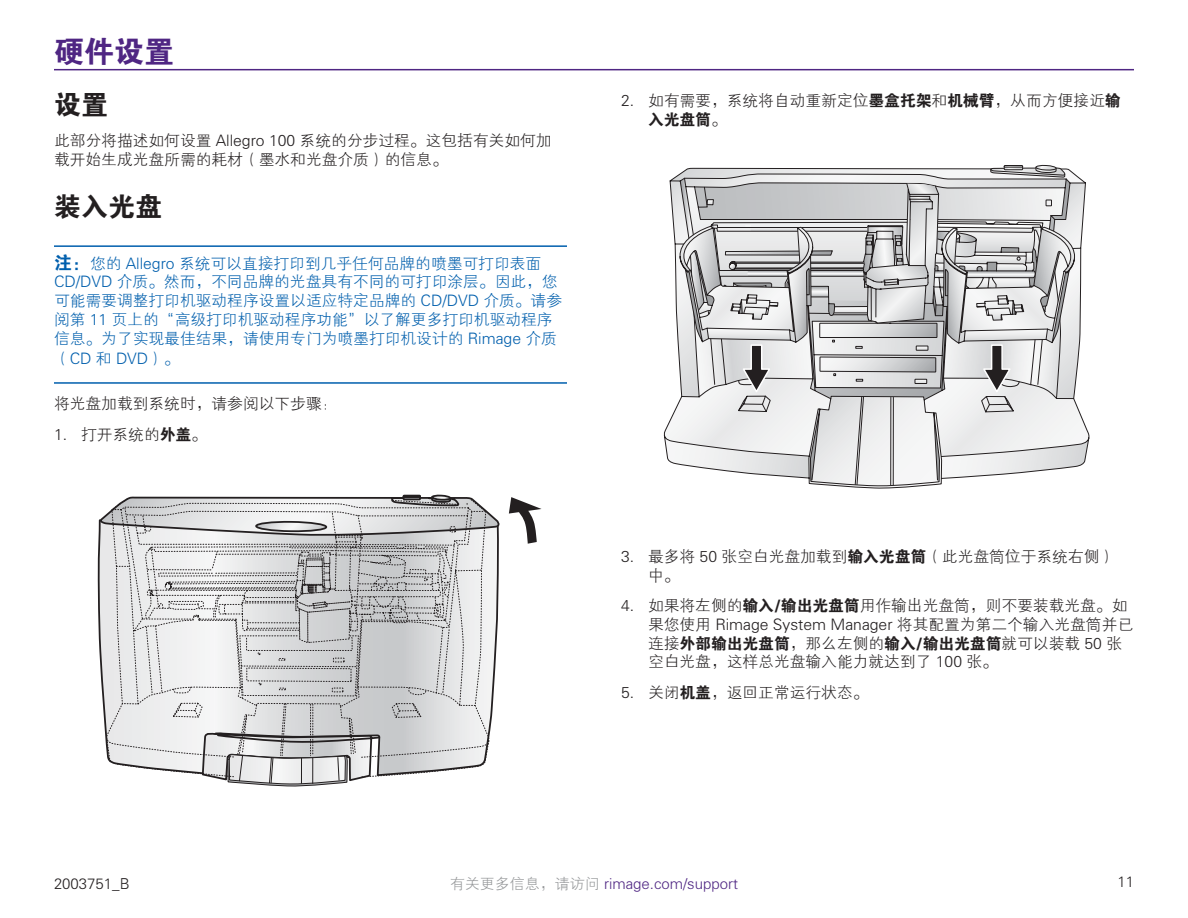
<style>
.page{position:relative;width:1188px;height:918px;background:#fff}
.page>*{position:absolute;margin:0;border:0;box-sizing:border-box;transform-origin:0 0}
.R-PageHeader{font:30px "FZDHTJW GB1 0";color:#4f2683}
.R-Heading-Level-01{font:27px "FZDHTJW GB1 0";color:#231f20}
.Body{font:15.75px/18.9px "FZXH1 JW GB1 0";color:#231f20}
.Body-2{font:15.75px/19px "FZXH1 JW GB1 0";color:#005fad}
.t1{font:15px "FZXH1 JW GB1 0";color:#4f2683}
.t2{font:15px "FZXH1 JW GB1 0";color:#231f20}
.s1{font-family:"FZDHTJW GB1 0";font-size:18px}
.s2{font-family:"FZDHTJW GB1 0"}
.s3{color:#949698}
</style>
<div class="page">
<hr style="left:54px;top:69px;width:1080px;height:1px;background:#4f2683">
<hr style="left:54px;top:245px;width:513px;height:2px;background:#005fad">
<hr style="left:54px;top:382px;width:513px;height:2px;background:#005fad">
<svg style="left:99px;top:495px;width:401px;height:292px"></svg>
<svg style="left:509px;top:497px;width:33px;height:47px"></svg>
<svg style="left:664px;top:165px;width:425px;height:324px"></svg>
<p class="R-PageHeader" style="left:54px;top:35px;width:121px">硬件设置</p>
<p class="R-Heading-Level-01" style="left:54px;top:90px;width:55px">设置</p>
<p class="Body" style="left:54px;top:132px;width:499px">此部分将描述如何设置 Allegro 100 系统的分步过程。这包括有关如何加载开始生成光盘所需的耗材（墨水和光盘介质）的信息。</p>
<p class="R-Heading-Level-01" style="left:54px;top:192px;width:109px">装入光盘</p>
<p class="Body-2" style="left:54px;top:254px;width:510px"><span class="s1">注：</span>您的 Allegro 系统可以直接打印到几乎任何品牌的喷墨可打印表面CD/DVD 介质。然而，不同品牌的光盘具有不同的可打印涂层。因此，您可能需要调整打印机驱动程序设置以适应特定品牌的 CD/DVD 介质。请参阅第 11 页上的“高级打印机驱动程序功能”以了解更多打印机驱动程序信息。为了实现最佳结果，请使用专门为喷墨打印机设计的 Rimage 介质（CD 和 DVD）。</p>
<p class="Body" style="left:54px;top:395px;width:285px">将光盘加载到系统时，请参阅以下步骤：</p>
<p class="Body" style="left:54px;top:425px;width:154px">1. 打开系统的<span class="s2">外盖</span>。</p>
<p class="Body" style="left:648px;top:91px;width:474px;text-indent:-27px">2. 如有需要，系统将自动重新定位<span class="s2">墨盒托架</span>和<span class="s2">机械臂</span>，从而方便接近<span class="s2">输入光盘筒</span>。</p>
<p class="Body" style="left:648px;top:547px;width:469px;text-indent:-27px">3. 最多将 50 张空白光盘加载到<span class="s2">输入光盘筒</span>（此光盘筒位于系统右侧）中。</p>
<p class="Body" style="left:648px;top:596px;width:487px;text-indent:-27px">4. 如果将左侧的<span class="s2">输入/输出光盘筒</span>用作输出光盘筒，则不要装载光盘。如果您使用 Rimage System Manager 将其配置为第二个输入光盘筒并已连接<span class="s2">外部输出光盘筒</span>，那么左侧的<span class="s2">输入/输出光盘筒</span>就可以装载 50 张空白光盘，这样总光盘输入能力就达到了 100 张。</p>
<p class="Body" style="left:621px;top:683px;width:249px">5. 关闭<span class="s2">机盖</span>，返回正常运行状态。</p>
<p class="t2" style="left:54px;top:875px;width:77px">2003751_B</p>
<p class="t1" style="left:450px;top:875px;width:290px"><span class="s3">有关更多信息，请访问</span> rimage.com/support</p>
<p class="t2" style="left:1117px;top:874px;width:18px">11</p>
</div>
